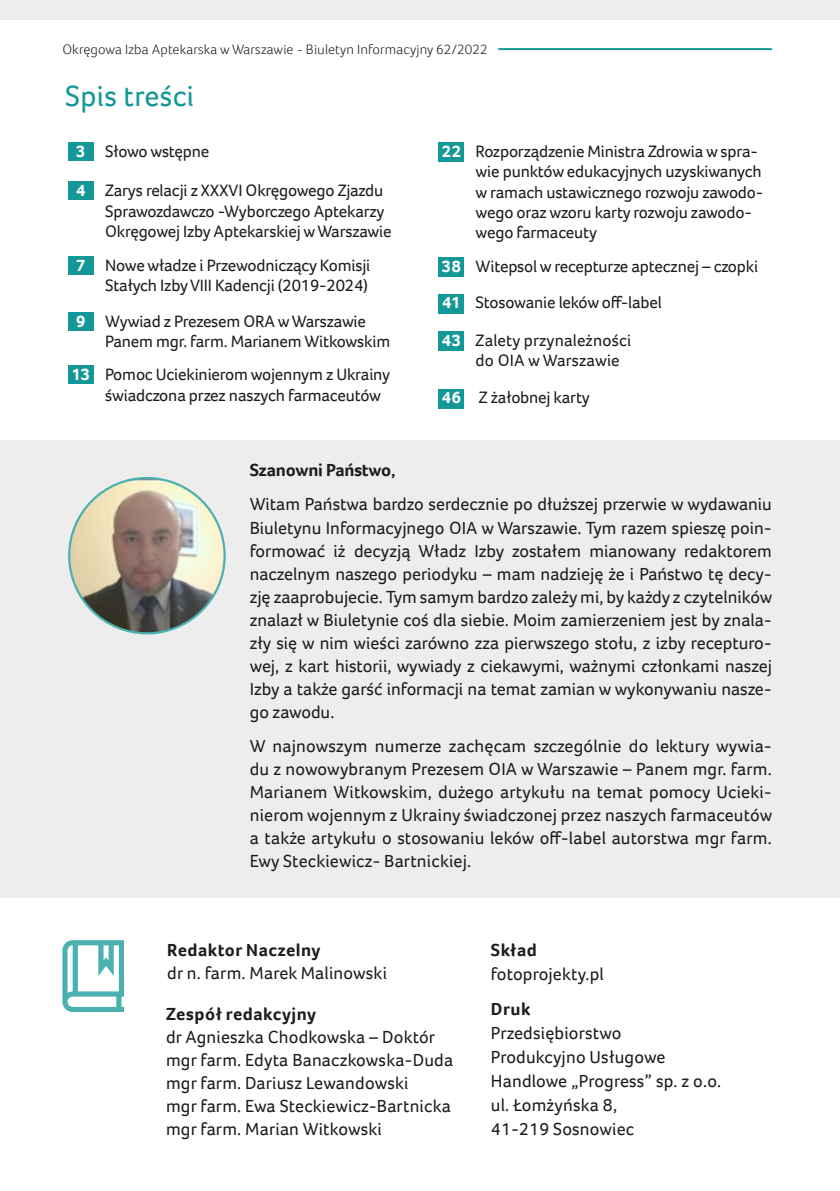
<style>
.page{position:relative;width:840px;height:1191px;background:#fff}
.page>*{position:absolute;margin:0;border:0;box-sizing:border-box;transform-origin:0 0}
.t1{font:30px "Foco";letter-spacing:.01em;color:#149797}
.t2{font:18px/23px "Foco";letter-spacing:.01em;color:#1d1d1b}
.t3{font:700 18px "Foco";letter-spacing:.01em;color:#1d1d1b}
.t4{font:700 18px "Foco";letter-spacing:-.01em;color:#1d1d1b}
.t5{font:17px/20.4px "Foco";letter-spacing:-.01em;color:#1d1d1b}
.t6{font:17px/20.4px "Foco";letter-spacing:.01em;color:#1d1d1b}
.spis-numer{font:700 17px "Foco";letter-spacing:.03em;color:#fff}
.t7{font:300 14px "Foco";letter-spacing:.01em;color:#1d1d1b}
.s1{font-weight:700}
</style>
<div class="page">
<div style="left:0;top:440px;width:839px;height:457px;background:#ededed"></div>
<svg style="left:62px;top:940px;width:62px;height:72px"></svg>
<div style="left:68px;top:142px;width:26px;height:19px;background:#149797"></div>
<div style="left:68px;top:182px;width:26px;height:18px;background:#149797"></div>
<div style="left:68px;top:257px;width:26px;height:18px;background:#149797"></div>
<div style="left:68px;top:313px;width:26px;height:18px;background:#149797"></div>
<div style="left:68px;top:366px;width:26px;height:18px;background:#149797"></div>
<div style="left:438px;top:142px;width:26px;height:20px;background:#149797"></div>
<div style="left:438px;top:257px;width:26px;height:19px;background:#149797"></div>
<div style="left:438px;top:294px;width:26px;height:19px;background:#149797"></div>
<div style="left:438px;top:332px;width:26px;height:19px;background:#149797"></div>
<div style="left:438px;top:389px;width:26px;height:19px;background:#149797"></div>
<img style="left:69px;top:478px;width:155px;height:155px;border-radius:78px">
<hr style="left:498px;top:48px;width:273px;height:2px;background:#149797">
<div style="left:0;top:0;width:839px;height:19px;background:#ededed"></div>
<p class="t7" style="left:62px;top:40px;width:426px">Okręgowa Izba Aptekarska w Warszawie - Biuletyn Informacyjny 62/2022</p>
<p class="t1" style="left:65px;top:76px;width:130px">Spis treści</p>
<p class="spis-numer" style="left:76px;top:140px;width:11px">3</p>
<p class="t5" style="left:105px;top:141px;width:106px">Słowo wstępne</p>
<p class="spis-numer" style="left:76px;top:179px;width:11px">4</p>
<p class="t5" style="left:105px;top:180px;width:288px">Zarys relacji z XXXVI Okręgowego Zjazdu<br>Sprawozdawczo -Wyborczego Aptekarzy<br>Okręgowej Izby Aptekarskiej w Warszawie</p>
<p class="spis-numer" style="left:76px;top:254px;width:11px">7</p>
<p class="t5" style="left:105px;top:255px;width:266px">Nowe władze i Przewodniczący Komisji<br>Stałych Izby VIII Kadencji (2019-2024)</p>
<p class="spis-numer" style="left:76px;top:310px;width:11px">9</p>
<p class="t5" style="left:105px;top:311px;width:286px">Wywiad z Prezesem ORA w Warszawie<br>Panem mgr. farm. Marianem Witkowskim</p>
<p class="spis-numer" style="left:72px;top:363px;width:20px">13</p>
<p class="t5" style="left:105px;top:364px;width:286px">Pomoc Uciekinierom wojennym z Ukrainy świadczona przez naszych farmaceutów</p>
<p class="spis-numer" style="left:441px;top:140px;width:21px">22</p>
<p class="t5" style="left:475px;top:141px;width:289px">Rozporządzenie Ministra Zdrowia w spra&shy;wie punktów edukacyjnych uzyskiwanych w ramach ustawicznego rozwoju zawodo&shy;wego oraz wzoru karty rozwoju zawodo&shy;wego farmaceuty</p>
<p class="spis-numer" style="left:441px;top:254px;width:21px">38</p>
<p class="t5" style="left:475px;top:255px;width:284px">Witepsol w recepturze aptecznej – czopki</p>
<p class="spis-numer" style="left:442px;top:291px;width:20px">41</p>
<p class="t5" style="left:475px;top:292px;width:188px">Stosowanie leków off-label</p>
<p class="spis-numer" style="left:441px;top:329px;width:21px">43</p>
<p class="t6" style="left:475px;top:330px;width:157px">Zalety przynależności do OIA w Warszawie</p>
<p class="spis-numer" style="left:441px;top:386px;width:21px">46</p>
<p class="t5" style="left:478px;top:387px;width:112px">Z żałobnej karty</p>
<p class="t4" style="left:249px;top:458px;width:147px">Szanowni Państwo,</p>
<p class="t2" style="left:249px;top:493px;width:524px;text-align:justify">Witam Państwa bardzo serdecznie po dłuższej przerwie w wydawaniu Biuletynu Informacyjnego OIA w Warszawie. Tym razem spieszę poin&shy;formować iż decyzją Władz Izby zostałem mianowany redaktorem naczelnym naszego periodyku – mam nadzieję że i Państwo tę decy&shy;zję zaaprobujecie. Tym samym bardzo zależy mi, by każdy z czytelników znalazł w Biuletynie coś dla siebie. Moim zamierzeniem jest by znala&shy;zły się w nim wieści zarówno zza pierwszego stołu, z izby recepturo&shy;wej, z kart historii, wywiady z ciekawymi, ważnymi członkami naszej Izby a także garść informacji na temat zamian w wykonywaniu nasze&shy;go zawodu.</p>
<p class="t2" style="left:249px;top:734px;width:524px;text-align:justify">W najnowszym numerze zachęcam szczególnie do lektury wywia&shy;du z nowowybranym Prezesem OIA w Warszawie – Panem mgr. farm.<br>Marianem Witkowskim, dużego artykułu na temat pomocy Ucieki&shy;nierom wojennym z Ukrainy świadczonej przez naszych farmaceutów a także artykułu o stosowaniu leków off-label autorstwa mgr farm.<br>Ewy Steckiewicz- Bartnickiej.</p>
<p class="t2" style="left:167px;top:938px;width:221px"><span class="s1">Redaktor Naczelny<br></span>dr n. farm. Marek Malinowski</p>
<p class="t2" style="left:490px;top:938px;width:114px;line-height:23.8px"><span class="s1">Skład </span>fotoprojekty.pl</p>
<p class="t2" style="left:490px;top:997px;width:232px;line-height:23.8px"><span class="s1">Druk<br></span>Przedsiębiorstwo<br>Produkcyjno Usługowe<br>Handlowe „Progress” sp. z o.o. ul. Łomżyńska 8,<br>41-219 Sosnowiec</p>
<p class="t3" style="left:166px;top:1002px;width:152px">Zespół redakcyjny</p>
<p class="t2" style="left:166px;top:1025px;width:288px">dr Agnieszka Chodkowska – Doktór mgr farm. Edyta Banaczkowska-Duda mgr farm. Dariusz Lewandowski<br>mgr farm. Ewa Steckiewicz-Bartnicka mgr farm. Marian Witkowski</p>
</div>
